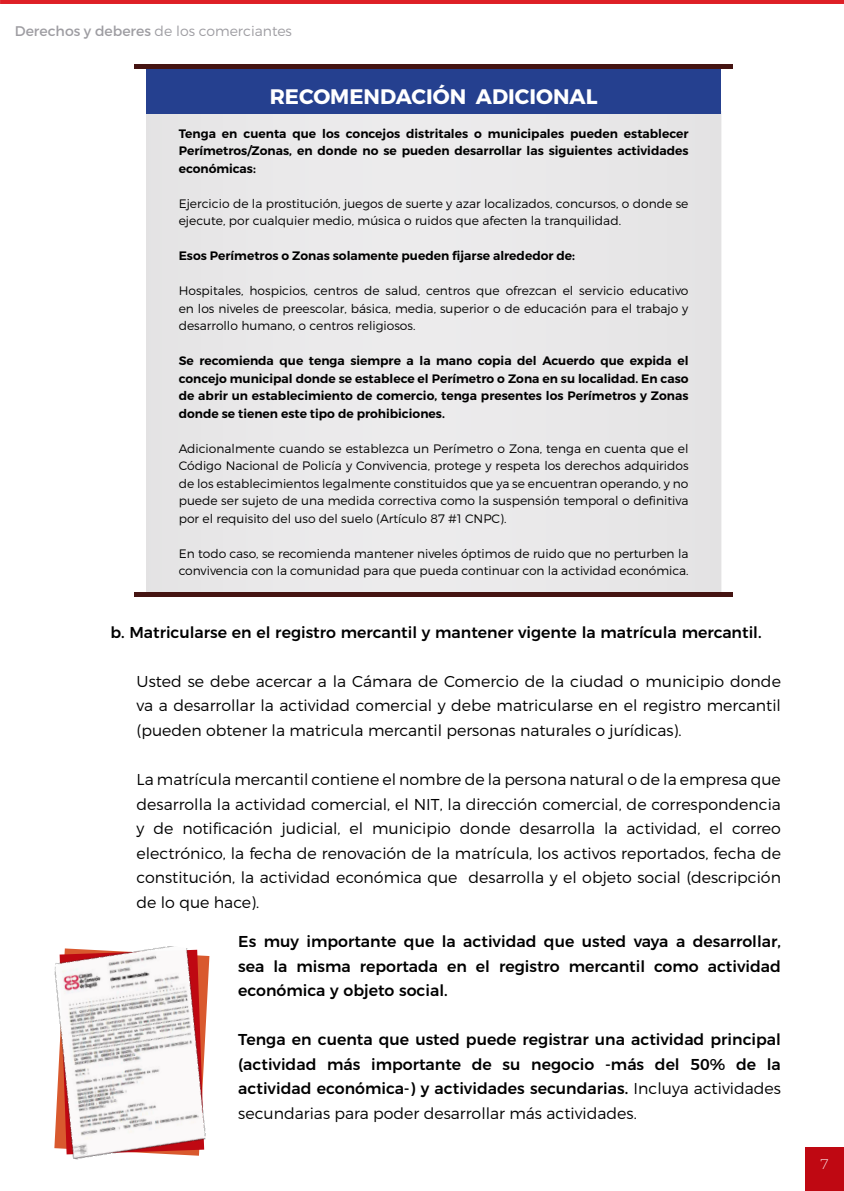
<style>
.page{position:relative;width:844px;height:1191px;background:#fff}
.page>*{position:absolute;margin:0;border:0;box-sizing:border-box;transform-origin:0 0}
.t1{font:700 21px "Montserrat";color:#fff}
.t2{font:300 15.75px/24.5px "Montserrat";color:#000;text-align:justify}
.t3{font:500 15.75px/24.5px "Montserrat";color:#000;text-align:justify}
.t4{font:300 14px "Montserrat";color:#9e9da2}
.t5{font:200 14px "Montserrat Alternates";color:#fff}
.t6{font:300 12.25px/17.5px "Montserrat";color:#000}
.t7{font:600 12.25px/17.5px "Montserrat";color:#000;text-align:justify}
.s1{font-weight:400}
.s2{font-weight:300}
</style>
<div class="page">
<div style="left:804px;top:1147px;width:39px;height:44px;background:#bf0812"></div>
<hr style="left:0;top:0;width:843px;height:4px;background:#de1f26">
<div style="left:146px;top:112px;width:575px;height:483px;background:#e9e8e9"></div>
<div style="left:146px;top:69px;width:574px;height:45px;background:#25408f"></div>
<div style="left:134px;top:64px;width:598px;height:5px;background:#451412"></div>
<div style="left:134px;top:592px;width:598px;height:5px;background:#451412"></div>
<img style="left:54px;top:946px;width:156px;height:214px">
<p class="t4" style="left:15px;top:22px;width:278px"><span class="s1">Derechos y deberes</span> de los comerciantes</p>
<h1 class="t1" style="left:269px;top:84px;width:329px">RECOMENDACIÓN ADICIONAL</h1>
<p class="t7" style="left:179px;top:125px;width:511px">Tenga en cuenta que los concejos distritales o municipales pueden establecer Perímetros/Zonas, en donde no se pueden desarrollar las siguientes actividades económicas:</p>
<p class="t6" style="left:179px;top:194px;width:511px">Ejercicio de la prostitución, juegos de suerte y azar localizados, concursos, o donde se ejecute, por cualquier medio, música o ruidos que afecten la tranquilidad.</p>
<p class="t7" style="left:179px;top:247px;width:398px">Esos Perímetros o Zonas solamente pueden fijarse alrededor de:</p>
<p class="t6" style="left:179px;top:282px;width:511px;text-align:justify">Hospitales, hospicios, centros de salud, centros que ofrezcan el servicio educativo en los niveles de preescolar, básica, media, superior o de educación para el trabajo y desarrollo humano, o centros religiosos.</p>
<p class="t7" style="left:179px;top:352px;width:511px">Se recomienda que tenga siempre a la mano copia del Acuerdo que expida el concejo municipal donde se establece el Perímetro o Zona en su localidad. En caso de abrir un establecimiento de comercio, tenga presentes los Perímetros y Zonas donde se tienen este tipo de prohibiciones.</p>
<p class="t6" style="left:179px;top:439px;width:511px;text-align:justify">Adicionalmente cuando se establezca un Perímetro o Zona, tenga en cuenta que el Código Nacional de Policía y Convivencia, protege y respeta los derechos adquiridos de los establecimientos legalmente constituidos que ya se encuentran operando, y no puede ser sujeto de una medida correctiva como la suspensión temporal o definitiva por el requisito del uso del suelo (Artículo 87 #1 CNPC).</p>
<p class="t6" style="left:179px;top:544px;width:511px">En todo caso, se recomienda mantener niveles óptimos de ruido que no perturben la convivencia con la comunidad para que pueda continuar con la actividad económica.</p>
<p class="t3" style="left:110px;top:619px;width:652px">b. Matricularse en el registro mercantil y mantener vigente la matrícula mercantil.</p>
<p class="t2" style="left:137px;top:669px;width:645px">Usted se debe acercar a la Cámara de Comercio de la ciudad o municipio donde va a desarrollar la actividad comercial y debe matricularse en el registro mercantil (pueden obtener la matricula mercantil personas naturales o jurídicas).</p>
<p class="t2" style="left:137px;top:767px;width:645px">La matrícula mercantil contiene el nombre de la persona natural o de la empresa que desarrolla la actividad comercial, el NIT, la dirección comercial, de correspondencia y de notificación judicial, el municipio donde desarrolla la actividad, el correo electrónico, la fecha de renovación de la matrícula, los activos reportados, fecha de constitución, la actividad económica que desarrolla y el objeto social (descripción de lo que hace).</p>
<p class="t3" style="left:238px;top:928px;width:544px">Es muy importante que la actividad que usted vaya a desarrollar, sea la misma reportada en el registro mercantil como actividad económica y objeto social.</p>
<p class="t3" style="left:238px;top:1026px;width:544px">Tenga en cuenta que usted puede registrar una actividad principal (actividad más importante de su negocio -más del 50% de la actividad económica-) y actividades secundarias. <span class="s2">Incluya actividades secundarias para poder desarrollar más actividades.</span></p>
<p class="t5" style="left:819px;top:1153px;width:10px">7</p>
</div>
